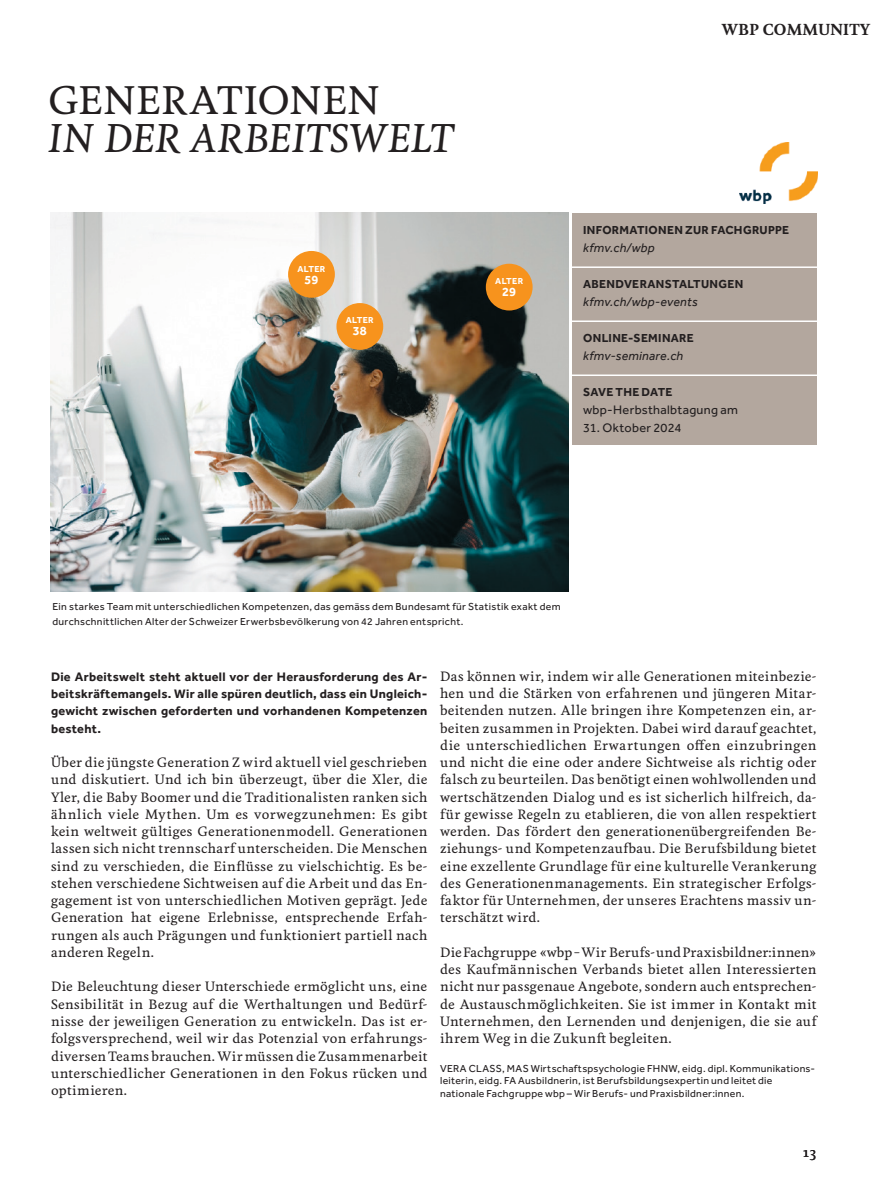
<style>
.page{position:relative;width:893px;height:1191px;background:#fff}
.page>*{position:absolute;margin:0;border:0;box-sizing:border-box;transform-origin:0 0}
.t1{font:italic 500 37.5px "Feijoa";letter-spacing:.01em;color:#231f20}
.t2{font:500 37.5px "Feijoa";letter-spacing:.015em;color:#231f20}
.t3{font:700 15px "Feijoa";letter-spacing:.02em;color:#231f20}
.t4{font:500 13.5px "Feijoa";color:#231f20}
.t5{font:500 12.75px/17.2px "Feijoa";letter-spacing:.02em;color:#231f20;text-align:justify}
.t6{font:700 12.75px/17.2px "Effra";letter-spacing:.02em;color:#231f20;text-align:justify}
.t7{font:italic 12.75px "Effra";letter-spacing:.02em;color:#231f20}
.t8{font:12.75px "Effra";letter-spacing:.025em;color:#231f20}
.t9{font:700 12.75px "Effra";color:#fff}
.t10{font:700 12px "Effra";letter-spacing:.025em;color:#231f20}
.t11{font:10.5px/12px "Effra";letter-spacing:.03em;color:#231f20}
.t12{font:700 9px "Effra";letter-spacing:.03em;color:#fff}
</style>
<div class="page">
<img style="left:740px;top:142px;width:78px;height:61px">
<img style="left:50px;top:213px;width:518px;height:378px">
<div style="left:572px;top:213px;width:244px;height:231px;background:#b3a79e"></div>
<hr style="left:572px;top:266px;width:303px;height:2px;background:#fff">
<hr style="left:572px;top:320px;width:303px;height:2px;background:#fff">
<hr style="left:572px;top:374px;width:303px;height:2px;background:#fff">
<div style="left:288px;top:251px;width:47px;height:47px;background:#f7931d;border-radius:50%"></div>
<div style="left:336px;top:303px;width:47px;height:47px;background:#f7931d;border-radius:50%"></div>
<div style="left:486px;top:264px;width:47px;height:46px;background:#f7931d;border-radius:50%"></div>
<h1 class="t2" style="left:48px;top:77px;width:333px">GENERATIONEN</h1>
<h1 class="t1" style="left:48px;top:114px;width:407px">IN DER ARBEITSWELT</h1>
<p class="t12" style="left:298px;top:263px;width:29px">ALTER</p>
<p class="t9" style="left:304px;top:272px;width:16px">59</p>
<p class="t12" style="left:346px;top:314px;width:29px">ALTER</p>
<p class="t9" style="left:353px;top:323px;width:16px">38</p>
<p class="t12" style="left:495px;top:275px;width:29px">ALTER</p>
<p class="t9" style="left:502px;top:283px;width:16px">29</p>
<p class="t3" style="left:721px;top:19px;width:151px">WBP COMMUNITY</p>
<p class="t10" style="left:583px;top:223px;width:208px">INFORMATIONEN ZUR FACHGRUPPE</p>
<p class="t7" style="left:583px;top:240px;width:73px">kfmv.ch/wbp</p>
<p class="t10" style="left:583px;top:277px;width:162px">ABENDVERANSTALTUNGEN</p>
<p class="t7" style="left:583px;top:294px;width:116px">kfmv.ch/wbp-events</p>
<p class="t10" style="left:583px;top:331px;width:112px">ONLINE-SEMINARE</p>
<p class="t7" style="left:583px;top:348px;width:102px">kfmv-seminare.ch</p>
<p class="t10" style="left:583px;top:385px;width:91px">SAVE THE DATE</p>
<p class="t8" style="left:583px;top:402px;width:156px">wbp-Herbsthalbtagung am</p>
<p class="t8" style="left:583px;top:420px;width:100px">31. Oktober 2024</p>
<p class="t11" style="left:52px;top:599px;width:510px;line-height:15px">Ein starkes Team mit unterschiedlichen Kompetenzen, das gemäss dem Bundesamt für Statistik exakt dem durchschnittlichen Alter der Schweizer Erwerbsbevölkerung von 42 Jahren entspricht.</p>
<p class="t6" style="left:51px;top:667px;width:378px">Die Arbeitswelt steht aktuell vor der Herausforderung des Ar&shy;beitskräftemangels. Wir alle spüren deutlich, dass ein Ungleich&shy;gewicht zwischen geforderten und vorhandenen Kompetenzen besteht.</p>
<p class="t5" style="left:51px;top:754px;width:378px">Über die jüngste Generation Z wird aktuell viel geschrieben und diskutiert. Und ich bin überzeugt, über die Xler, die Yler, die Baby Boomer und die Traditionalisten ranken sich ähnlich viele Mythen. Um es vorwegzunehmen: Es gibt kein weltweit gültiges Generationenmodell. Generationen lassen sich nicht trennscharf unterscheiden. Die Menschen sind zu verschieden, die Einflüsse zu vielschichtig. Es be&shy;stehen verschiedene Sichtweisen auf die Arbeit und das En&shy;gagement ist von unterschiedlichen Motiven geprägt. Jede Generation hat eigene Erlebnisse, entsprechende Erfah&shy;rungen als auch Prägungen und funktioniert partiell nach anderen Regeln.</p>
<p class="t5" style="left:51px;top:978px;width:378px">Die Beleuchtung dieser Unterschiede ermöglicht uns, eine Sensibilität in Bezug auf die Werthaltungen und Bedürf&shy;nisse der jeweiligen Generation zu entwickeln. Das ist er&shy;folgsversprechend, weil wir das Potenzial von erfahrungs&shy;diversen Teams brauchen. Wir müssen die Zusammenarbeit unterschiedlicher Generationen in den Fokus rücken und optimieren.</p>
<p class="t5" style="left:440px;top:668px;width:378px">Das können wir, indem wir alle Generationen miteinbezie&shy;hen und die Stärken von erfahrenen und jüngeren Mitar&shy;beitenden nutzen. Alle bringen ihre Kompetenzen ein, ar&shy;beiten zusammen in Projekten. Dabei wird darauf geachtet, die unterschiedlichen Erwartungen offen einzubringen und nicht die eine oder andere Sichtweise als richtig oder falsch zu beurteilen. Das benötigt einen wohlwollenden und wertschätzenden Dialog und es ist sicherlich hilfreich, da&shy;für gewisse Regeln zu etablieren, die von allen respektiert werden. Das fördert den generationenübergreifenden Be&shy;ziehungs- und Kompetenzaufbau. Die Berufsbildung bietet eine exzellente Grundlage für eine kulturelle Verankerung des Generationenmanagements. Ein strategischer Erfolgs&shy;faktor für Unternehmen, der unseres Erachtens massiv un&shy;terschätzt wird.</p>
<p class="t5" style="left:440px;top:944px;width:378px">Die Fachgruppe «wbp – Wir Berufs- und Praxisbildner:innen» des Kaufmännischen Verbands bietet allen Interessierten nicht nur passgenaue Angebote, sondern auch entsprechen&shy;de Austauschmöglichkeiten. Sie ist immer in Kontakt mit Unternehmen, den Lernenden und denjenigen, die sie auf ihrem Weg in die Zukunft begleiten.</p>
<p class="t11" style="left:440px;top:1062px;width:377px">VERA CLASS, MAS Wirtschaftspsychologie FHNW, eidg. dipl. Kommunikations&shy;leiterin, eidg. FA Ausbildnerin, ist Berufsbildungsexpertin und leitet die nationale Fachgruppe wbp – Wir Berufs- und Praxisbildner:innen.</p>
<p class="t4" style="left:803px;top:1143px;width:15px">13</p>
</div>
